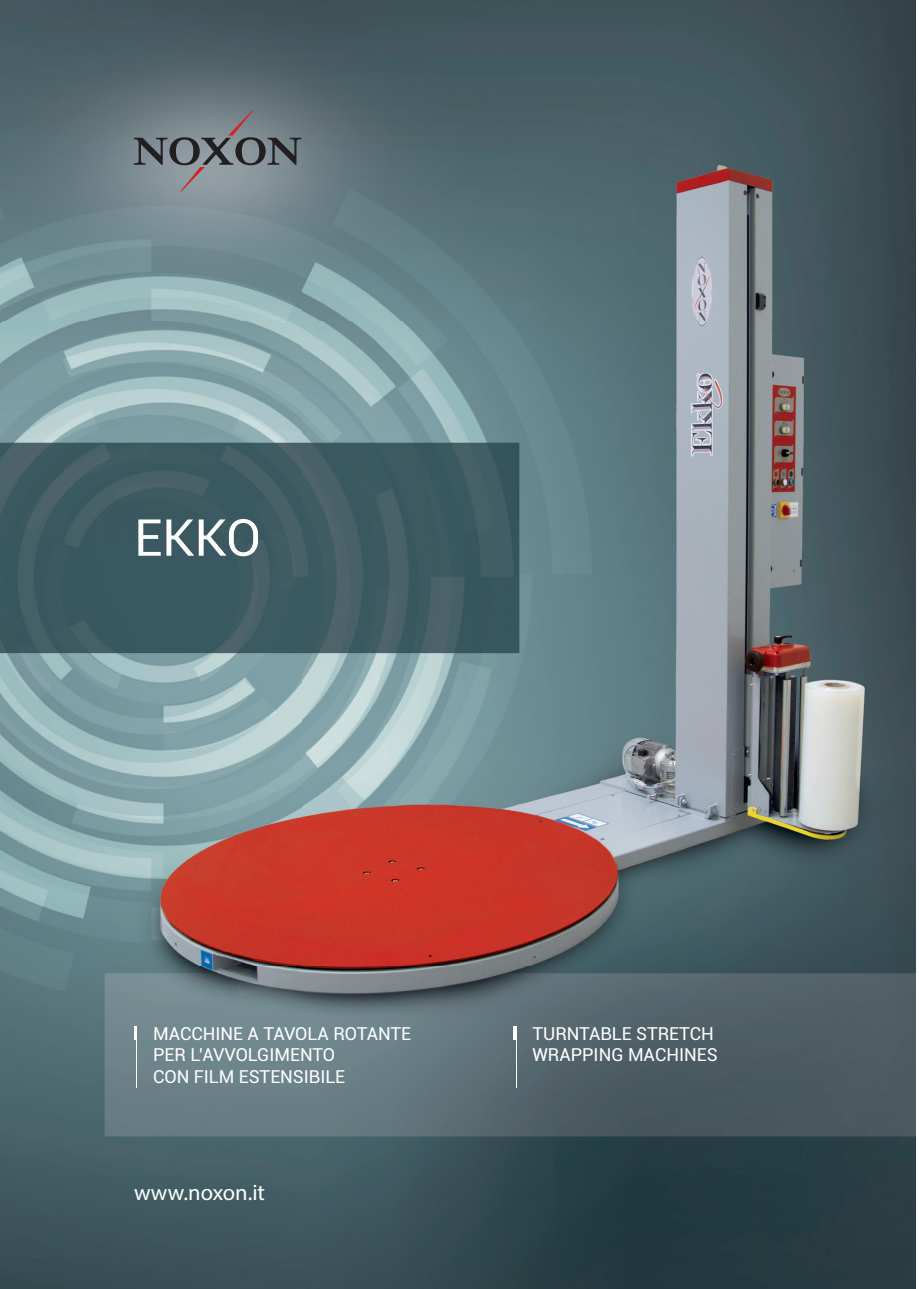
<style>
.page{position:relative;width:919px;height:1289px;background:#fff}
.page>*{position:absolute;margin:0;border:0;box-sizing:border-box;transform-origin:0 0}
.t1{font:51px "Roboto";color:#fff}
.t2{font:22.5px "Myriad Pro";color:#fff}
.t3{font:18px/21.6px "Roboto";color:#fff}
</style>
<div class="page">
<img style="left:0;top:0;width:915px;height:1288px">
<svg style="left:134px;top:110px;width:167px;height:82px;background:#768085"></svg>
<hr style="left:134px;top:1026px;width:3px;height:14px;background:#fff">
<hr style="left:136px;top:1026px;width:1px;height:62px;background:#fff">
<hr style="left:513px;top:1026px;width:3px;height:14px;background:#fff">
<hr style="left:515px;top:1026px;width:1px;height:62px;background:#fff">
<h1 class="t1" style="left:134px;top:502px;width:128px">EKKO</h1>
<p class="t3" style="left:153px;top:1021px;width:259px">MACCHINE A TAVOLA ROTANTE<br>PER L’AVVOLGIMENTO<br>CON FILM ESTENSIBILE</p>
<p class="t3" style="left:532px;top:1021px;width:187px">TURNTABLE STRETCH<br>WRAPPING MACHINES</p>
<p class="t2" style="left:134px;top:1178px;width:132px">www.noxon.it</p>
</div>
